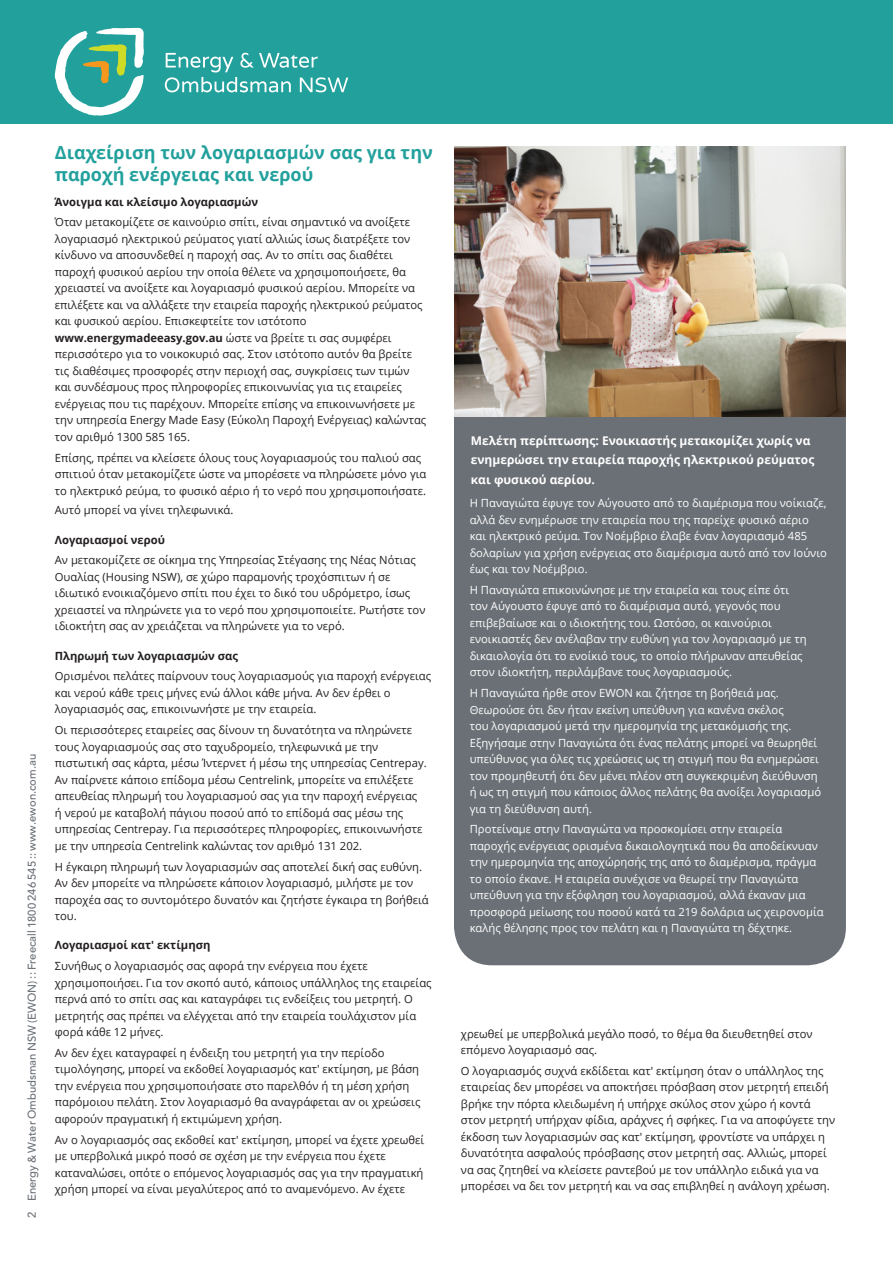
<style>
.page{position:relative;width:893px;height:1263px;background:#fff}
.page>*{position:absolute;margin:0;border:0;box-sizing:border-box;transform-origin:0 0}
.t1{font:700 18px/21.6px "Open Sans";color:#22a09c}
.t2{font:700 12px/19.5px "Open Sans";color:#fff}
.t3{font:11.25px/16.5px "Open Sans";color:#231f20}
.t4{font:11.25px/16.5px "Open Sans";color:#fff}
.t5{font:700 11.25px "Open Sans";color:#231f20}
.body_text_start{font:500 11.25px "Avenir LT Std";color:#6b7076}
.s1{font-weight:700}
</style>
<div class="page">
<div style="left:454px;top:364px;width:392px;height:601px;background:#6b7076;border-radius:38px"></div>
<div style="left:0;top:0;width:893px;height:123px;background:#22a09c"></div>
<img style="left:454px;top:146px;width:392px;height:271px">
<svg style="left:165px;top:53px;width:183px;height:39px"></svg>
<svg style="left:55px;top:28px;width:89px;height:88px"></svg>
<p class="body_text_start" style="left:26px;top:1218px;width:466px;rotate:-90deg">2 Energy &amp; Water Ombudsman NSW (EWON) :: Freecall 1800 246 545 :: www.ewon.com.au</p>
<p class="t1" style="left:55px;top:141px;width:379px">Διαχείριση των λογαριασμών σας για την παροχή ενέργειας και νερού</p>
<p class="t5" style="left:55px;top:194px;width:205px">Άνοιγμα και κλείσιμο λογαριασμών</p>
<p class="t3" style="left:55px;top:214px;width:373px">Όταν μετακομίζετε σε καινούριο σπίτι, είναι σημαντικό να ανοίξετε λογαριασμό ηλεκτρικού ρεύματος γιατί αλλιώς ίσως διατρέξετε τον κίνδυνο να αποσυνδεθεί η παροχή σας. Αν το σπίτι σας διαθέτει παροχή φυσικού αερίου την οποία θέλετε να χρησιμοποιήσετε, θα χρειαστεί να ανοίξετε και λογαριασμό φυσικού αερίου. Μπορείτε να επιλέξετε και να αλλάξετε την εταιρεία παροχής ηλεκτρικού ρεύματος και φυσικού αερίου. Επισκεφτείτε τον ιστότοπο <span class="s1">www.energymadeeasy.gov.au</span> ώστε να βρείτε τι σας συμφέρει περισσότερο για το νοικοκυριό σας. Στον ιστότοπο αυτόν θα βρείτε τις διαθέσιμες προσφορές στην περιοχή σας, συγκρίσεις των τιμών και συνδέσμους προς πληροφορίες επικοινωνίας για τις εταιρείες ενέργειας που τις παρέχουν. Μπορείτε επίσης να επικοινωνήσετε με την υπηρεσία Energy Made Easy (Εύκολη Παροχή Ενέργειας) καλώντας τον αριθμό 1300 585 165.</p>
<p class="t3" style="left:55px;top:449px;width:373px">Επίσης, πρέπει να κλείσετε όλους τους λογαριασμούς του παλιού σας σπιτιού όταν μετακομίζετε ώστε να μπορέσετε να πληρώσετε μόνο για το ηλεκτρικό ρεύμα, το φυσικό αέριο ή το νερό που χρησιμοποιήσατε.</p>
<p class="t3" style="left:55px;top:502px;width:180px">Αυτό μπορεί να γίνει τηλεφωνικά.</p>
<p class="t5" style="left:55px;top:532px;width:112px">Λογαριασμοί νερού</p>
<p class="t3" style="left:55px;top:552px;width:372px">Αν μετακομίζετε σε οίκημα της Υπηρεσίας Στέγασης της Νέας Νότιας Ουαλίας (Housing NSW), σε χώρο παραμονής τροχόσπιτων ή σε ιδιωτικό ενοικιαζόμενο σπίτι που έχει το δικό του υδρόμετρο, ίσως χρειαστεί να πληρώνετε για το νερό που χρησιμοποιείτε. Ρωτήστε τον ιδιοκτήτη σας αν χρειάζεται να πληρώνετε για το νερό.</p>
<p class="t5" style="left:55px;top:648px;width:185px">Πληρωμή των λογαριασμών σας</p>
<p class="t3" style="left:55px;top:668px;width:378px">Ορισμένοι πελάτες παίρνουν τους λογαριασμούς για παροχή ενέργειας και νερού κάθε τρεις μήνες ενώ άλλοι κάθε μήνα. Αν δεν έρθει ο λογαριασμός σας, επικοινωνήστε με την εταιρεία.</p>
<p class="t3" style="left:55px;top:722px;width:373px">Οι περισσότερες εταιρείες σας δίνουν τη δυνατότητα να πληρώνετε τους λογαριασμούς σας στο ταχυδρομείο, τηλεφωνικά με την πιστωτική σας κάρτα, μέσω Ίντερνετ ή μέσω της υπηρεσίας Centrepay.<br>Αν παίρνετε κάποιο επίδομα μέσω Centrelink, μπορείτε να επιλέξετε απευθείας πληρωμή του λογαριασμού σας για την παροχή ενέργειας ή νερού με καταβολή πάγιου ποσού από το επίδομά σας μέσω της υπηρεσίας Centrepay. Για περισσότερες πληροφορίες, επικοινωνήστε με την υπηρεσία Centrelink καλώντας τον αριθμό 131 202.</p>
<p class="t3" style="left:55px;top:858px;width:375px">Η έγκαιρη πληρωμή των λογαριασμών σας αποτελεί δική σας ευθύνη.<br>Αν δεν μπορείτε να πληρώσετε κάποιον λογαριασμό, μιλήστε με τον παροχέα σας το συντομότερο δυνατόν και ζητήστε έγκαιρα τη βοήθειά του.</p>
<p class="t5" style="left:55px;top:937px;width:157px">Λογαριασμοί κατ' εκτίμηση</p>
<p class="t3" style="left:55px;top:957px;width:378px">Συνήθως ο λογαριασμός σας αφορά την ενέργεια που έχετε χρησιμοποιήσει. Για τον σκοπό αυτό, κάποιος υπάλληλος της εταιρείας περνά από το σπίτι σας και καταγράφει τις ενδείξεις του μετρητή. Ο μετρητής σας πρέπει να ελέγχεται από την εταιρεία τουλάχιστον μία φορά κάθε 12 μήνες.</p>
<p class="t3" style="left:55px;top:1044px;width:367px">Αν δεν έχει καταγραφεί η ένδειξη του μετρητή για την περίοδο τιμολόγησης, μπορεί να εκδοθεί λογαριασμός κατ' εκτίμηση, με βάση την ενέργεια που χρησιμοποιήσατε στο παρελθόν ή τη μέση χρήση παρόμοιου πελάτη. Στον λογαριασμό θα αναγράφεται αν οι χρεώσεις αφορούν πραγματική ή εκτιμώμενη χρήση.</p>
<p class="t3" style="left:55px;top:1131px;width:371px">Αν ο λογαριασμός σας εκδοθεί κατ' εκτίμηση, μπορεί να έχετε χρεωθεί με υπερβολικά μικρό ποσό σε σχέση με την ενέργεια που έχετε καταναλώσει, οπότε ο επόμενος λογαριασμός σας για την πραγματική χρήση μπορεί να είναι μεγαλύτερος από το αναμενόμενο. Αν έχετε</p>
<p class="t2" style="left:471px;top:430px;width:345px">Μελέτη περίπτωσης: Ενοικιαστής μετακομίζει χωρίς να ενημερώσει την εταιρεία παροχής ηλεκτρικού ρεύματος και φυσικού αερίου.</p>
<p class="t4" style="left:470px;top:494px;width:359px">Η Παναγιώτα έφυγε τον Αύγουστο από το διαμέρισμα που νοίκιαζε, αλλά δεν ενημέρωσε την εταιρεία που της παρείχε φυσικό αέριο και ηλεκτρικό ρεύμα. Τον Νοέμβριο έλαβε έναν λογαριασμό 485 δολαρίων για χρήση ενέργειας στο διαμέρισμα αυτό από τον Ιούνιο έως και τον Νοέμβριο.</p>
<p class="t4" style="left:470px;top:581px;width:338px">Η Παναγιώτα επικοινώνησε με την εταιρεία και τους είπε ότι τον Αύγουστο έφυγε από το διαμέρισμα αυτό, γεγονός που επιβεβαίωσε και ο ιδιοκτήτης του. Ωστόσο, οι καινούριοι ενοικιαστές δεν ανέλαβαν την ευθύνη για τον λογαριασμό με τη δικαιολογία ότι το ενοίκιό τους, το οποίο πλήρωναν απευθείας στον ιδιοκτήτη, περιλάμβανε τους λογαριασμούς.</p>
<p class="t4" style="left:470px;top:684px;width:353px">Η Παναγιώτα ήρθε στον EWON και ζήτησε τη βοήθειά μας.<br>Θεωρούσε ότι δεν ήταν εκείνη υπεύθυνη για κανένα σκέλος<br>του λογαριασμού μετά την ημερομηνία της μετακόμισής της.<br>Εξηγήσαμε στην Παναγιώτα ότι ένας πελάτης μπορεί να θεωρηθεί υπεύθυνος για όλες τις χρεώσεις ως τη στιγμή που θα ενημερώσει τον προμηθευτή ότι δεν μένει πλέον στη συγκεκριμένη διεύθυνση ή ως τη στιγμή που κάποιος άλλος πελάτης θα ανοίξει λογαριασμό για τη διεύθυνση αυτή.</p>
<p class="t4" style="left:470px;top:821px;width:355px">Προτείναμε στην Παναγιώτα να προσκομίσει στην εταιρεία παροχής ενέργειας ορισμένα δικαιολογητικά που θα αποδείκνυαν την ημερομηνία της αποχώρησής της από το διαμέρισμα, πράγμα το οποίο έκανε. Η εταιρεία συνέχισε να θεωρεί την Παναγιώτα υπεύθυνη για την εξόφληση του λογαριασμού, αλλά έκαναν μια προσφορά μείωσης του ποσού κατά τα 219 δολάρια ως χειρονομία καλής θέλησης προς τον πελάτη και η Παναγιώτα τη δέχτηκε.</p>
<p class="t3" style="left:461px;top:1025px;width:353px">χρεωθεί με υπερβολικά μεγάλο ποσό, το θέμα θα διευθετηθεί στον επόμενο λογαριασμό σας.</p>
<p class="t3" style="left:461px;top:1062px;width:376px">Ο λογαριασμός συχνά εκδίδεται κατ' εκτίμηση όταν ο υπάλληλος της εταιρείας δεν μπορέσει να αποκτήσει πρόσβαση στον μετρητή επειδή βρήκε την πόρτα κλειδωμένη ή υπήρχε σκύλος στον χώρο ή κοντά στον μετρητή υπήρχαν φίδια, αράχνες ή σφήκες. Για να αποφύγετε την έκδοση των λογαριασμών σας κατ' εκτίμηση, φροντίστε να υπάρχει η δυνατότητα ασφαλούς πρόσβασης στον μετρητή σας. Αλλιώς, μπορεί να σας ζητηθεί να κλείσετε ραντεβού με τον υπάλληλο ειδικά για να μπορέσει να δει τον μετρητή και να σας επιβληθεί η ανάλογη χρέωση.</p>
</div>
